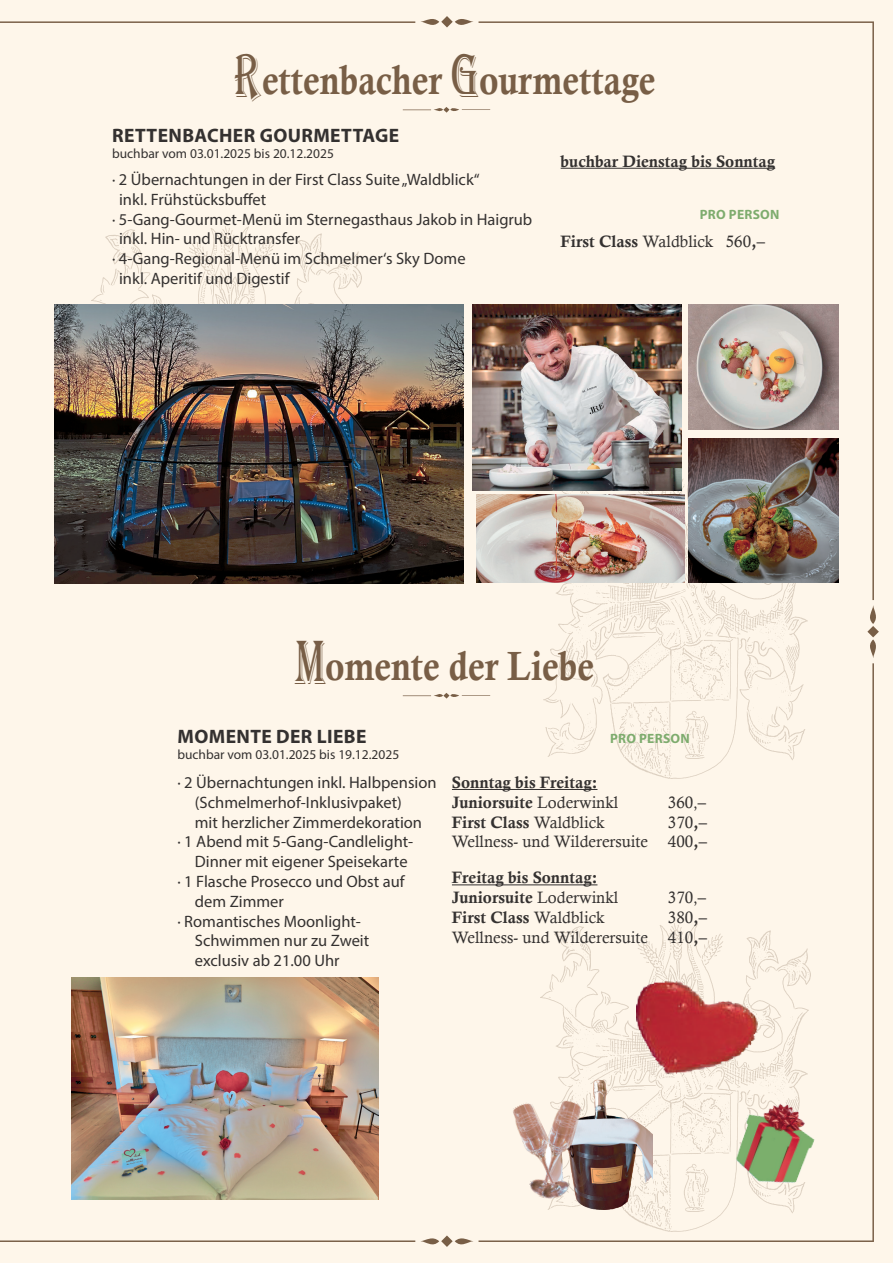
<style>
.page{position:relative;width:893px;height:1263px;background:#fef6ea}
.page>*{position:absolute;margin:0;border:0;box-sizing:border-box;transform-origin:0 0}
.t1{font:40.8px "Calis MT Bol";color:#785e46;scale:.87 1}
.t2{font:700 19.5px "Myriad Pro";letter-spacing:.02em;color:#343130}
.t3{font:16.5px "Myriad Pro";color:#343130}
.t4{font:16.5px/19.8px "Calis MT Bol";color:#343130}
.t5{font:16.5px/19.8px "Calisto";color:#343130;text-align:right}
.t6{font:13.5px "Myriad Pro";color:#343130}
.t7{font:700 13.5px "Myriad Pro";letter-spacing:.02em;color:#7eac6e}
.s1{font-family:"Algerian";font-size:64.2px}
.s2{font-family:"Calisto"}
.s3{font-family:"Calis MT Bol"}
</style>
<div class="page">
<img style="left:550px;top:600px;width:258px;height:63px">
<img style="left:91px;top:226px;width:270px;height:78px">
<img style="left:72px;top:977px;width:306px;height:223px">
<hr style="left:452px;top:789px;width:145px;height:1px;background:#343130">
<hr style="left:452px;top:884px;width:145px;height:1px;background:#343130">
<svg style="left:403px;top:693px;width:76px;height:6px"></svg>
<img style="left:55px;top:304px;width:408px;height:280px">
<svg style="left:403px;top:107px;width:76px;height:6px"></svg>
<img style="left:472px;top:304px;width:7px;height:186px">
<svg style="left:867px;top:605px;width:12px;height:53px"></svg>
<svg style="left:0;top:1235px;width:473px;height:12px"></svg>
<svg style="left:0;top:16px;width:473px;height:12px"></svg>
<svg style="left:479px;top:663px;width:395px;height:579px"></svg>
<img style="left:479px;top:21px;width:395px;height:579px">
<h1 class="t1" style="left:234px;top:57px;width:486px"><span class="s1">R</span>ettenbacher <span class="s1">G</span>ourmettage</h1>
<p class="t2" style="left:112px;top:123px;width:288px">RETTENBACHER GOURMETTAGE</p>
<p class="t6" style="left:112px;top:145px;width:223px">buchbar vom 03.01.2025 bis 20.12.2025</p>
<p class="t3" style="left:112px;top:169px;width:369px">· 2 Übernachtungen in der First Class Suite „Waldblick“</p>
<p class="t3" style="left:119px;top:189px;width:149px">inkl. Frühstücksbuffet</p>
<p class="t3" style="left:112px;top:209px;width:422px">· 5-Gang-Gourmet-Menü im Sternegasthaus Jakob in Haigrub</p>
<p class="t3" style="left:119px;top:229px;width:183px">inkl. Hin- und Rücktransfer</p>
<p class="t3" style="left:112px;top:248px;width:355px">· 4-Gang-Regional-Menü im Schmelmer‘s Sky Dome</p>
<p class="t3" style="left:119px;top:268px;width:172px">inkl. Aperitif und Digestif</p>
<p class="t4" style="left:561px;top:151px;width:216px">buchbar Dienstag bis Sonntag</p>
<p class="t7" style="left:700px;top:206px;width:81px">PRO PERSON</p>
<p class="t4" style="left:561px;top:232px;width:206px">First Class <span class="s2">Waldblick 560</span>,–</p>
<h1 class="t1" style="left:295px;top:642px;width:345px"><span class="s1">M</span>omente der Liebe</h1>
<p class="t2" style="left:178px;top:724px;width:190px">MOMENTE DER LIEBE</p>
<p class="t7" style="left:610px;top:730px;width:81px">PRO PERSON</p>
<p class="t6" style="left:177px;top:746px;width:223px">buchbar vom 03.01.2025 bis 19.12.2025</p>
<p class="t4" style="left:452px;top:772px;width:168px">Sonntag bis Freitag:<br>Juniorsuite <span class="s2">Loderwinkl</span></p>
<p class="t3" style="left:177px;top:772px;width:261px">· 2 Übernachtungen inkl. Halbpension</p>
<p class="t3" style="left:195px;top:792px;width:209px">(Schmelmerhof-Inklusivpaket)</p>
<p class="t3" style="left:195px;top:812px;width:229px">mit herzlicher Zimmerdekoration</p>
<p class="t3" style="left:177px;top:832px;width:237px">· 1 Abend mit 5-Gang-Candlelight-</p>
<p class="t3" style="left:195px;top:851px;width:214px">Dinner mit eigener Speisekarte</p>
<p class="t3" style="left:177px;top:871px;width:229px">· 1 Flasche Prosecco und Obst auf</p>
<p class="t3" style="left:195px;top:891px;width:91px">dem Zimmer</p>
<p class="t3" style="left:177px;top:911px;width:185px">· Romantisches Moonlight-</p>
<p class="t3" style="left:195px;top:931px;width:176px">Schwimmen nur zu Zweit</p>
<p class="t3" style="left:195px;top:950px;width:146px">exclusiv ab 21.00 Uhr</p>
<p class="t5" style="left:668px;top:792px;width:40px">360,<span class="s3">–</span></p>
<p class="t4" style="left:452px;top:812px;width:154px">First Class <span class="s2">Waldblick</span></p>
<p class="t5" style="left:452px;top:812px;width:257px">370<span class="s3">,–<br></span>Wellness- und Wilderersuite 400<span class="s3">,–</span></p>
<p class="t4" style="left:452px;top:868px;width:168px">Freitag bis Sonntag:<br>Juniorsuite <span class="s2">Loderwinkl</span></p>
<p class="t5" style="left:668px;top:887px;width:40px">370,<span class="s3">–</span></p>
<p class="t4" style="left:452px;top:907px;width:154px">First Class <span class="s2">Waldblick</span></p>
<p class="t5" style="left:452px;top:907px;width:257px">380<span class="s3">,–<br></span>Wellness- und Wilderersuite 410<span class="s3">,–</span></p>
</div>
